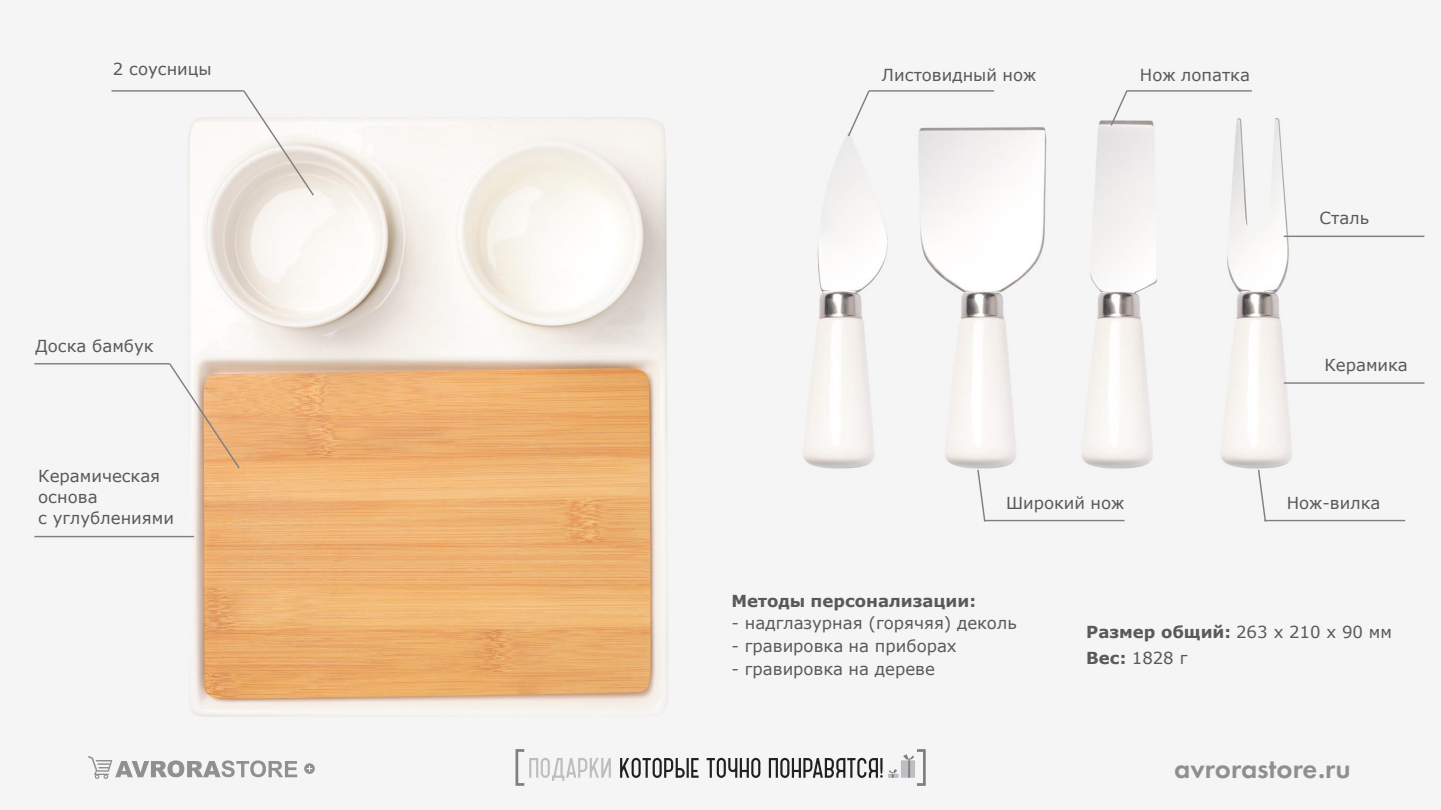
<style>
.page{position:relative;width:1441px;height:810px;background:#fff}
.page>*{position:absolute;margin:0;border:0;box-sizing:border-box;transform-origin:0 0}
.t1{font:600 28.5px "Futura PT";color:#8d9092}
.t2{font:16.65px "Verdana";color:#595959}
.t3{font:16.5px/21px "Verdana";color:#595959}
.t4{font:700 16.5px "Verdana";color:#595959}
.s1{font-weight:700}
</style>
<div class="page">
<div style="left:0;top:0;width:1440px;height:810px;background:#f5f5f5"></div>
<img style="left:34px;top:90px;width:1391px;height:696px">
<hr style="left:983px;top:520px;width:141px;height:1px;background:#7f7f7f">
<svg style="left:1109px;top:90px;width:19px;height:37px"></svg>
<svg style="left:168px;top:362px;width:73px;height:108px"></svg>
<hr style="left:34px;top:363px;width:136px;height:1px;background:#7f7f7f">
<hr style="left:1126px;top:90px;width:125px;height:2px;background:#7f7f7f">
<svg style="left:976px;top:468px;width:10px;height:55px"></svg>
<hr style="left:34px;top:536px;width:160px;height:1px;background:#7f7f7f">
<svg style="left:846px;top:90px;width:24px;height:48px"></svg>
<hr style="left:868px;top:90px;width:126px;height:2px;background:#7f7f7f">
<hr style="left:1264px;top:520px;width:140px;height:1px;background:#7f7f7f">
<svg style="left:1256px;top:468px;width:10px;height:55px"></svg>
<svg style="left:242px;top:90px;width:73px;height:107px"></svg>
<hr style="left:111px;top:90px;width:133px;height:2px;background:#7f7f7f">
<hr style="left:1283px;top:236px;width:141px;height:1px;background:#7f7f7f">
<hr style="left:1283px;top:382px;width:141px;height:2px;background:#7f7f7f">
<svg style="left:88px;top:756px;width:209px;height:23px"></svg>
<svg style="left:304px;top:763px;width:11px;height:11px"></svg>
<svg style="left:515px;top:749px;width:410px;height:37px"></svg>
<p class="t3" style="left:113px;top:58px;width:100px">2 соусницы</p>
<p class="t3" style="left:35px;top:335px;width:120px">Доска бамбук</p>
<p class="t2" style="left:38px;top:465px;width:123px">Керамическая</p>
<p class="t3" style="left:38px;top:486px;width:137px">основа<br>с углублениями</p>
<p class="t3" style="left:881px;top:64px;width:156px">Листовидный нож</p>
<p class="t3" style="left:1139px;top:64px;width:112px">Нож лопатка</p>
<p class="t3" style="left:1319px;top:208px;width:51px">Сталь</p>
<p class="t3" style="left:1006px;top:492px;width:120px">Широкий нож</p>
<p class="t2" style="left:1324px;top:353px;width:85px">Керамика</p>
<p class="t3" style="left:1286px;top:492px;width:95px">Нож-вилка</p>
<p class="t4" style="left:731px;top:589px;width:246px">Методы персонализации:</p>
<p class="t3" style="left:731px;top:613px;width:287px">- надглазурная (горячяя) деколь</p>
<p class="t2" style="left:731px;top:634px;width:227px">- гравировка на приборах</p>
<p class="t3" style="left:731px;top:658px;width:205px">- гравировка на дереве</p>
<p class="t3" style="left:1086px;top:619px;width:307px;line-height:26px"><span class="s1">Размер общий:</span> 263 x 210 x 90 мм<br><span class="s1">Вес:</span> 1828 г</p>
<h1 class="t1" style="left:1174px;top:751px;width:178px">avrorastore.ru</h1>
</div>
